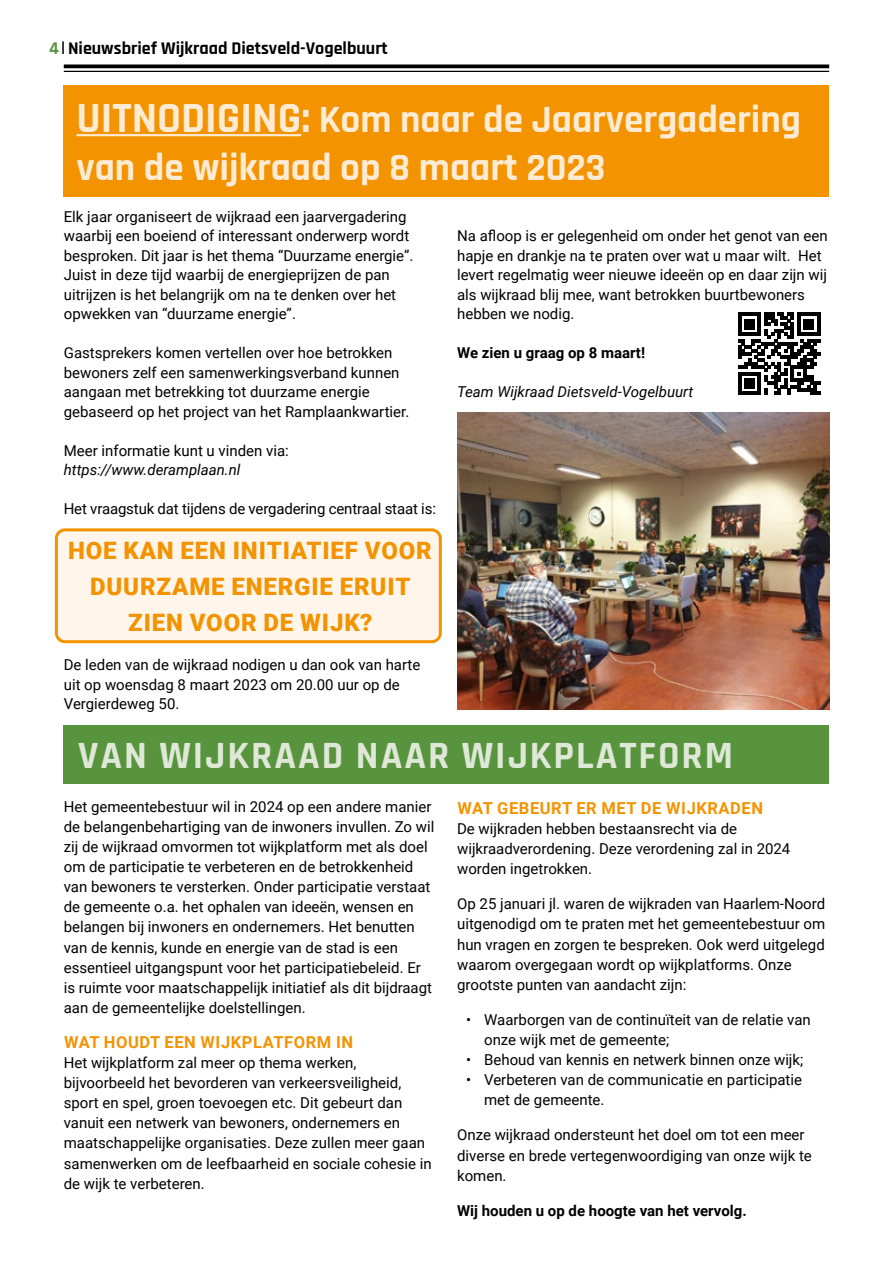
<style>
.page{position:relative;width:893px;height:1263px;background:#fff}
.page>*{position:absolute;margin:0;border:0;box-sizing:border-box;transform-origin:0 0}
.t1{font:700 39px/48px "Rajdhani";color:#feebd4}
.t2{font:700 39px "Rajdhani";letter-spacing:.05em;color:#dfe8d7}
.t3{font:900 24px/36px "Roboto";letter-spacing:.035em;color:#f39300;text-align:center}
.t4{font:700 18px "Rajdhani";color:#000}
.t5{font:700 16.5px "Roboto";letter-spacing:.035em;color:#f39300}
.t6{font:15px/20.1px "Roboto";color:#000}
.t7{font:italic 15px "Roboto";color:#000}
.t8{font:700 15px "Roboto";color:#000}
.s1{color:#58933e}
.s2{font-size:43.5px}
</style>
<div class="page">
<hr style="left:64px;top:65px;width:765px;height:3px;background:#000">
<hr style="left:64px;top:71px;width:765px;height:1px;background:#000">
<svg style="left:62px;top:41px;width:2px;height:13px"></svg>
<div style="left:56px;top:530px;width:384px;height:112px;background:#fff5ea;border-radius:9px"></div>
<div style="left:55px;top:528px;width:387px;height:115px;border:3px solid #f39300;border-radius:9px"></div>
<div style="left:64px;top:85px;width:765px;height:112px;background:#f39300"></div>
<hr style="left:77px;top:134px;width:224px;height:2px;background:#feebd4">
<img style="left:457px;top:412px;width:372px;height:297px">
<div style="left:64px;top:725px;width:765px;height:58px;background:#58933e"></div>
<svg style="left:738px;top:313px;width:82px;height:82px"></svg>
<p class="t4" style="left:49px;top:37px;width:340px"><span class="s1">4</span> Nieuwsbrief Wijkraad Dietsveld-Vogelbuurt</p>
<h1 class="t1" style="left:77px;top:96px;width:726px"><span class="s2">UITNODIGING:</span> Kom naar de Jaarvergadering van de wijkraad op 8 maart 2023</h1>
<p class="t6" style="left:64px;top:206px;width:351px;line-height:19.5px">Elk jaar organiseert de wijkraad een jaarvergadering waarbij een boeiend of interessant onderwerp wordt besproken. Dit jaar is het thema “Duurzame energie”.<br>Juist in deze tijd waarbij de energieprijzen de pan uitrijzen is het belangrijk om na te denken over het opwekken van “duurzame energie”.</p>
<p class="t6" style="left:64px;top:342px;width:347px;line-height:19.5px">Gastsprekers komen vertellen over hoe betrokken bewoners zelf een samenwerkingsverband kunnen aangaan met betrekking tot duurzame energie gebaseerd op het project van het Ramplaankwartier.</p>
<p class="t6" style="left:64px;top:440px;width:227px">Meer informatie kunt u vinden via:</p>
<p class="t7" style="left:64px;top:459px;width:178px">https://www.deramplaan.nl</p>
<p class="t6" style="left:64px;top:498px;width:374px">Het vraagstuk dat tijdens de vergadering centraal staat is:</p>
<p class="t6" style="left:457px;top:225px;width:372px;line-height:19.5px">Na afloop is er gelegenheid om onder het genot van een hapje en drankje na te praten over wat u maar wilt. Het levert regelmatig weer nieuwe ideeën op en daar zijn wij als wijkraad blij mee, want betrokken buurtbewoners hebben we nodig.</p>
<p class="t8" style="left:457px;top:342px;width:189px">We zien u graag op 8 maart!</p>
<p class="t7" style="left:457px;top:381px;width:238px">Team Wijkraad Dietsveld-Vogelbuurt</p>
<h2 class="t3" style="left:68px;top:531px;width:365px">HOE KAN EEN INITIATIEF VOOR<br>DUURZAME ENERGIE ERUIT<br>ZIEN VOOR DE WIJK?</h2>
<p class="t6" style="left:64px;top:654px;width:358px;line-height:19.5px">De leden van de wijkraad nodigen u dan ook van harte uit op woensdag 8 maart 2023 om 20.00 uur op de<br>Vergierdeweg 50.</p>
<h1 class="t2" style="left:78px;top:731px;width:656px">VAN WIJKRAAD NAAR WIJKPLATFORM</h1>
<p class="t6" style="left:64px;top:796px;width:372px">Het gemeentebestuur wil in 2024 op een andere manier de belangenbehartiging van de inwoners invullen. Zo wil zij de wijkraad omvormen tot wijkplatform met als doel om de participatie te verbeteren en de betrokkenheid van bewoners te versterken. Onder participatie verstaat de gemeente o.a. het ophalen van ideeën, wensen en belangen bij inwoners en ondernemers. Het benutten van de kennis, kunde en energie van de stad is een essentieel uitgangspunt voor het participatiebeleid. Er is ruimte voor maatschappelijk initiatief als dit bijdraagt aan de gemeentelijke doelstellingen.</p>
<p class="t5" style="left:64px;top:1030px;width:291px">WAT HOUDT EEN WIJKPLATFORM IN</p>
<p class="t6" style="left:64px;top:1052px;width:369px">Het wijkplatform zal meer op thema werken, bijvoorbeeld het bevorderen van verkeersveiligheid, sport en spel, groen toevoegen etc. Dit gebeurt dan vanuit een netwerk van bewoners, ondernemers en maatschappelijke organisaties. Deze zullen meer gaan samenwerken om de leefbaarheid en sociale cohesie in de wijk te verbeteren.</p>
<p class="t5" style="left:457px;top:796px;width:307px">WAT GEBEURT ER MET DE WIJKRADEN</p>
<p class="t6" style="left:457px;top:818px;width:335px">De wijkraden hebben bestaansrecht via de wijkraadverordening. Deze verordening zal in 2024 worden ingetrokken.</p>
<p class="t6" style="left:457px;top:893px;width:370px">Op 25 januari jl. waren de wijkraden van Haarlem-Noord uitgenodigd om te praten met het gemeentebestuur om hun vragen en zorgen te bespreken. Ook werd uitgelegd waarom overgegaan wordt op wijkplatforms. Onze grootste punten van aandacht zijn:</p>
<p class="t6" style="left:484px;top:1009px;width:328px;text-indent:-18px">• Waarborgen van de continuïteit van de relatie van onze wijk met de gemeente;</p>
<p class="t6" style="left:466px;top:1049px;width:339px">• Behoud van kennis en netwerk binnen onze wijk;</p>
<p class="t6" style="left:484px;top:1069px;width:319px;text-indent:-18px">• Verbeteren van de communicatie en participatie met de gemeente.</p>
<p class="t6" style="left:457px;top:1124px;width:356px">Onze wijkraad ondersteunt het doel om tot een meer diverse en brede vertegenwoordiging van onze wijk te komen.</p>
<p class="t8" style="left:457px;top:1200px;width:291px">Wij houden u op de hoogte van het vervolg.</p>
</div>
